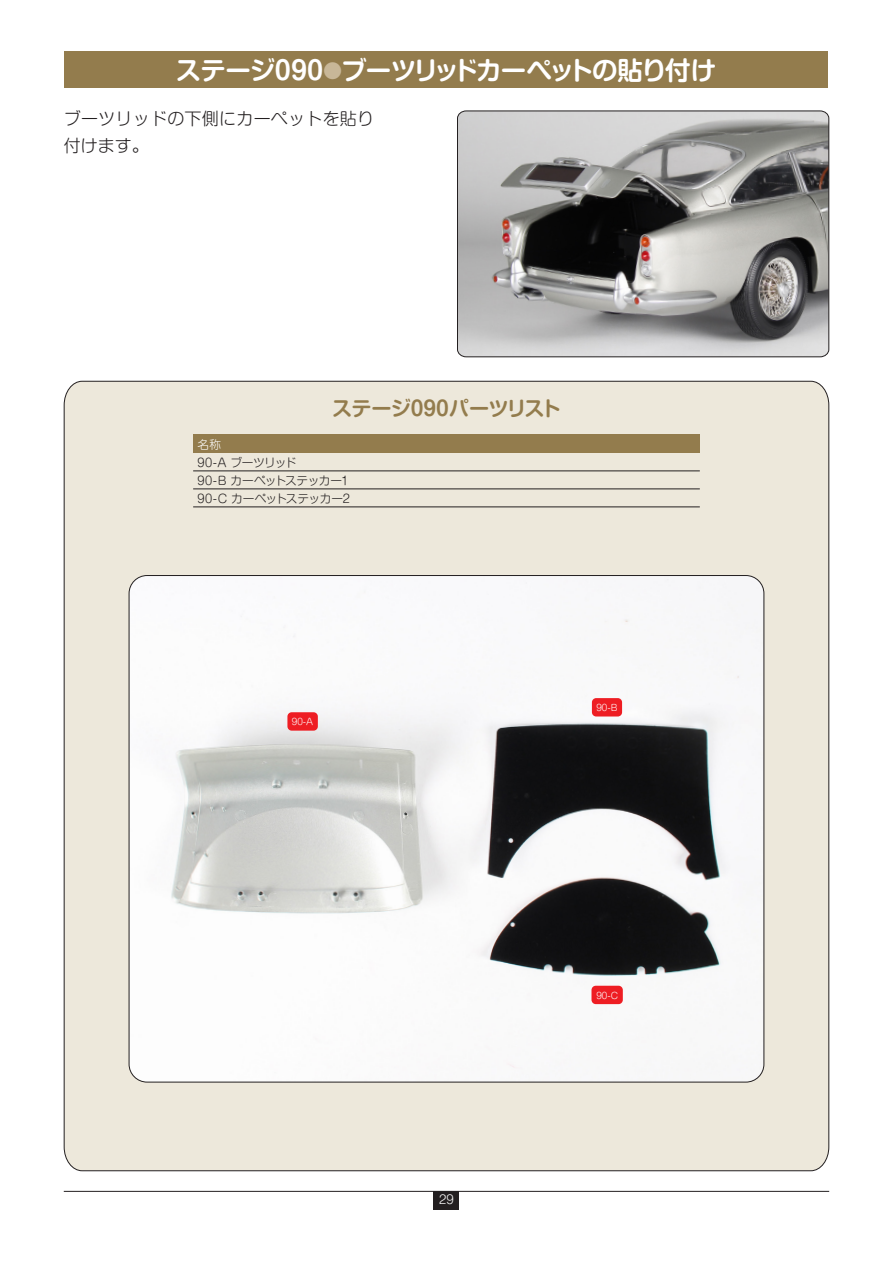
<style>
.page{position:relative;width:893px;height:1263px;background:#fff}
.page>*{position:absolute;margin:0;border:0;box-sizing:border-box;transform-origin:0 0}
.t1{font:700 25.5px "Shin M Go Pr 6 N De";letter-spacing:-.045em;color:#fff}
.t2{font:700 20.25px "Shin M Go Pr 6 De";letter-spacing:-.025em;color:#937c4d}
.Intro_Copy{font:300 16.95px/27.6px "Shin M Go Pr 6";letter-spacing:.015em;color:#231f20}
.t3{font:300 12px "Shin M Go Pro";color:#fff}
.t4{font:300 11.7px "Shin M Go Pr 6";letter-spacing:-.045em;color:#231f20}
.t5{font:300 11.7px "Shin M Go Pr 6";letter-spacing:-.025em;color:#231f20}
.t6{font:300 11.7px "Shin M Go Pr 6";color:#fff}
.t7{font:300 9px "Shin M Go Pro";color:#fff}
.s1{font-size:19.2px;color:#c8b798}
</style>
<div class="page">
<hr style="left:64px;top:1191px;width:765px;height:1px;background:#231f20">
<div style="left:434px;top:1191px;width:25px;height:18px;background:#231f20"></div>
<div style="left:65px;top:51px;width:763px;height:37px;background:#937c4d"></div>
<div style="left:63px;top:380px;width:767px;height:791px;background:#ede8db"></div>
<img style="left:129px;top:575px;width:635px;height:507px">
<div style="left:193px;top:435px;width:507px;height:18px;background:#937c4d"></div>
<hr style="left:193px;top:470px;width:507px;height:1px;background:#231f20">
<hr style="left:193px;top:488px;width:507px;height:1px;background:#231f20">
<hr style="left:193px;top:506px;width:507px;height:1px;background:#231f20">
<div style="left:592px;top:698px;width:30px;height:18px;background:#ee1d23;border-radius:4px"></div>
<div style="left:287px;top:712px;width:31px;height:19px;background:#ee1d23;border-radius:4px"></div>
<div style="left:591px;top:986px;width:32px;height:18px;background:#ee1d23;border-radius:4px"></div>
<svg style="left:457px;top:110px;width:373px;height:248px;background:#979695"></svg>
<p class="t1" style="left:176px;top:49px;width:542px">ステージ090<span class="s1">●</span>ブーツリッドカーペットの貼り付け</p>
<p class="Intro_Copy" style="left:64px;top:103px;width:312px">ブーツリッドの下側にカーペットを貼り付けます。</p>
<p class="t2" style="left:332px;top:392px;width:230px">ステージ090パーツリスト</p>
<p class="t6" style="left:197px;top:435px;width:25px">名称</p>
<p class="t4" style="left:197px;top:453px;width:100px">90-A ブーツリッド</p>
<p class="t4" style="left:197px;top:471px;width:153px">90-B カーペットステッカー1</p>
<p class="t5" style="left:197px;top:489px;width:154px">90-C カーペットステッカー2</p>
<p class="t7" style="left:292px;top:714px;width:23px">90-A</p>
<p class="t3" style="left:439px;top:1189px;width:16px">29</p>
<p class="t7" style="left:596px;top:700px;width:23px">90-B</p>
<p class="t7" style="left:596px;top:988px;width:23px">90-C</p>
</div>
